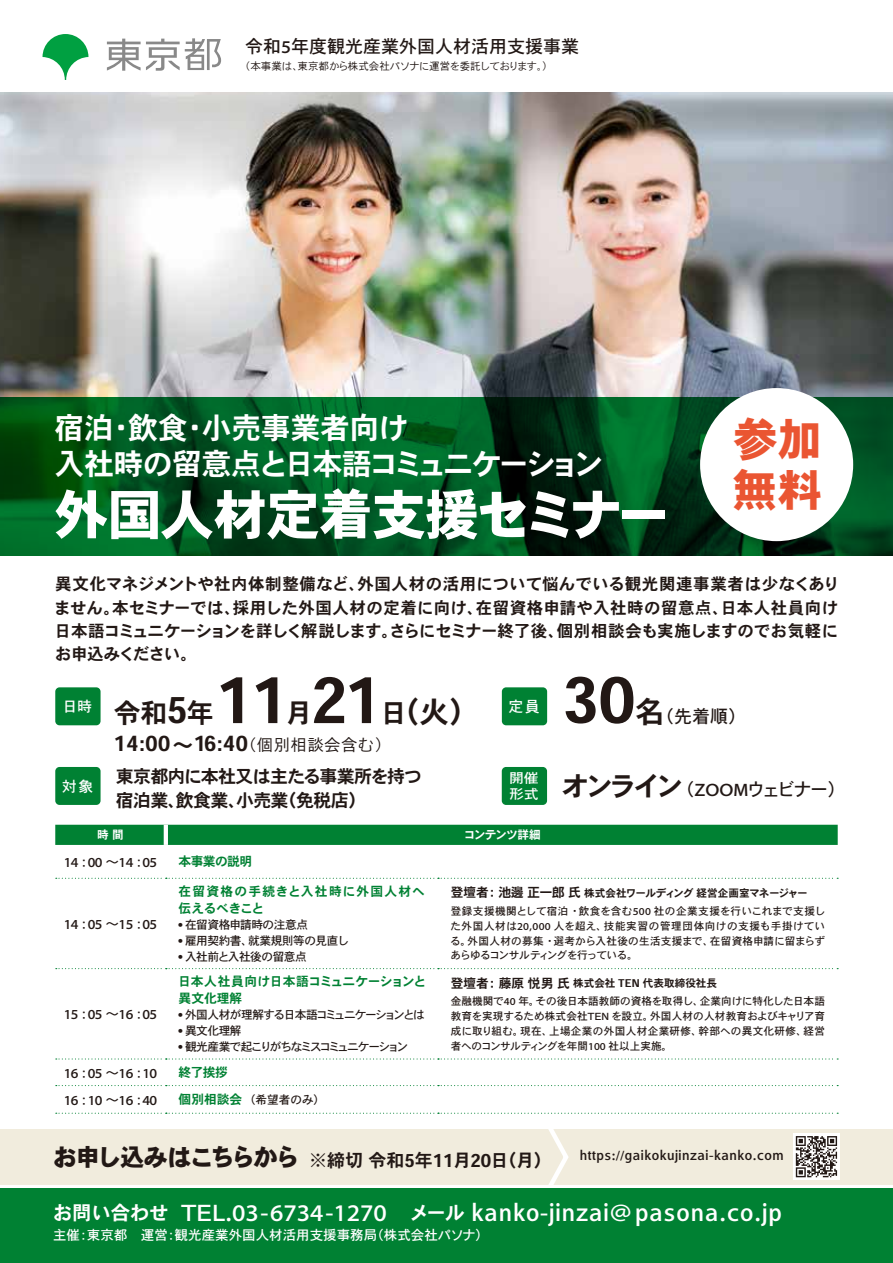
<style>
.page{position:relative;width:893px;height:1263px;background:#fff}
.page>*{position:absolute;margin:0;border:0;box-sizing:border-box;transform-origin:0 0}
.t1{font:63px "Heisei Kaku Go Std W7";color:#221815}
.t2{font:54px "Heisei Kaku Go Std W9";letter-spacing:-.02em;color:#fff}
.t3{font:44.85px/51.3px "Heisei Kaku Go Std W9";color:#ea5532}
.t4{font:30px/36px "Heisei Kaku Go Std W7";letter-spacing:-.025em;color:#fff}
.t5{font:30px "Heisei Kaku Go Std W7";color:#221815}
.t6{font:27px "Heisei Kaku Go Std W7";color:#221815}
.t7{font:24px "Heisei Kaku Go Std W5";letter-spacing:.04em;color:#fff}
.t8{font:21px "Heisei Kaku Go Std W7";letter-spacing:.02em;color:#221815}
.t9{font:18px/24px "Heisei Kaku Go Std W7";letter-spacing:-.04em;color:#221815}
.t10{font:18px "Heisei Kaku Go Std W5";color:#221815}
.t11{font:18px "Heisei Kaku Go Std W7";color:#221815}
.t12{font:18px "Heisei Kaku Go Std W5";letter-spacing:-.07em;color:#221815}
.t13{font:16.5px/23.2px "Heisei Kaku Go Std W7";letter-spacing:-.02em;color:#221815;text-align:justify}
.t14{font:15px "Heisei Kaku Go Std W5";color:#fff}
.t15{font:13.8px "Heisei Kaku Go Std W5 90 pv RKSJ H";letter-spacing:-.04em;color:#221815}
.t16{font:13.5px "Heisei Kaku Go Std W5";color:#fff}
.t17{font:13.5px "Heisei Kaku Go Std W5";letter-spacing:.04em;color:#221815}
.t18{font:13.5px/16.5px "Heisei Kaku Go Std W5";color:#fff;scale:1.11 1}
.t19{font:12.75px/17px "Heisei Kaku Go Std W7 90 pv RKSJ H";color:#008133}
.t20{font:12.75px/17px "Heisei Kaku Go Std W7 90 pv RKSJ H";letter-spacing:.09em;color:#008133}
.t21{font:11.7px "Heisei Kaku Go Std W5 90 pv RKSJ H";letter-spacing:-.04em;color:#221815}
.t22{font:11.7px "Heisei Kaku Go Std W5 90 pv RKSJ H";letter-spacing:-.105em;color:#221815}
.t23{font:11.7px "Heisei Kaku Go Std W5 90 pv RKSJ H";letter-spacing:-.14em;color:#221815}
.t24{font:11.7px "Heisei Kaku Go Std W7 90 pv RKSJ H";letter-spacing:-.065em;color:#fff}
.t25{font:10.65px/14.9px "Heisei Kaku Go Std W5 90 pv RKSJ H";color:#221815;text-align:justify}
.t26{font:10.65px "Heisei Kaku Go Std W7 90 pv RKSJ H";letter-spacing:-.055em;color:#221815}
.t27{font:10.65px "Heisei Kaku Go Std W7 90 pv RKSJ H";color:#221815}
.t28{font:10.5px "Heisei Kaku Go Std W3";letter-spacing:-.025em;color:#221815}
.s1{font-size:36px}
.s2{font-size:27px}
.s3{font-family:"Heisei Kaku Go Std W3";font-size:16.5px}
.s4{font-family:"Heisei Kaku Go Std W7";font-size:63px}
.s5{font-family:"Heisei Kaku Go Std W7";font-size:30px}
.s6{font-family:"Heisei Kaku Go Std W7";font-size:27px}
.s7{font-family:"Heisei Kaku Go Std W7 90 pv RKSJ H";font-size:12.75px;color:#008133}
.s8{font-size:12.75px}
.s9{font-family:"UD Shin Go NT Pr 6 N De Bold 90 pv RKSJ H";font-size:12.3px}
.s10{font-family:"Heisei Kaku Go Std W9";font-size:24px}
.s11{font-family:"Heisei Kaku Go Std W7";font-size:19.5px}
</style>
<div class="page">
<img style="left:0;top:93px;width:893px;height:303px">
<svg style="left:0;top:396px;width:893px;height:159px;background:#015020"></svg>
<svg style="left:43px;top:34px;width:45px;height:46px"></svg>
<svg style="left:107px;top:38px;width:114px;height:33px"></svg>
<div style="left:700px;top:388px;width:153px;height:153px;background:#fff;border-radius:50%"></div>
<div style="left:55px;top:687px;width:46px;height:38px;background:#008133;border-radius:4px"></div>
<div style="left:55px;top:767px;width:46px;height:38px;background:#008133;border-radius:4px"></div>
<div style="left:502px;top:767px;width:45px;height:38px;background:#008133;border-radius:4px"></div>
<div style="left:502px;top:687px;width:45px;height:38px;background:#008133;border-radius:4px"></div>
<div style="left:0;top:1188px;width:893px;height:75px;background:#008133"></div>
<div style="left:0;top:1129px;width:893px;height:55px;background:#f1ecdd"></div>
<svg style="left:548px;top:1129px;width:21px;height:55px"></svg>
<div style="left:55px;top:825px;width:783px;height:20px;background:#008133"></div>
<svg style="left:56px;top:878px;width:782px;height:1px"></svg>
<svg style="left:56px;top:968px;width:782px;height:1px"></svg>
<svg style="left:56px;top:1058px;width:782px;height:1px"></svg>
<svg style="left:56px;top:1085px;width:782px;height:1px"></svg>
<svg style="left:56px;top:1113px;width:782px;height:1px"></svg>
<hr style="left:164px;top:825px;width:4px;height:20px;background:#fff">
<svg style="left:793px;top:1133px;width:47px;height:47px"></svg>
<svg style="left:796px;top:1136px;width:41px;height:41px;background:#8b8584"></svg>
<h3 class="t10" style="left:245px;top:36px;width:336px">令和5年度観光産業外国人材活用支援事業</h3>
<p class="t28" style="left:240px;top:59px;width:314px">（本事業は、東京都から株式会社パソナに運営を委託しております。）</p>
<h3 class="t4" style="left:54px;top:410px;width:550px">宿泊・飲食・小売事業者向け<br>入社時の留意点と日本語コミュニケーション</h3>
<h2 class="t2" style="left:54px;top:481px;width:618px">外国人材定着支援セミナー</h2>
<h3 class="t13" style="left:54px;top:573px;width:787px">異文化マネジメントや社内体制整備など、外国人材の活用について悩んでいる観光関連事業者は少なくありません。本セミナーでは、採用した外国人材の定着に向け、在留資格申請や入社時の留意点、日本人社員向け日本語コミュニケーションを詳しく解説します。さらにセミナー終了後、個別相談会も実施しますのでお気軽にお申込みください。</h3>
<h3 class="t3" style="left:733px;top:414px;width:91px">参加無料</h3>
<h1 class="t1" style="left:216px;top:662px;width:167px">11 21</h1>
<h3 class="t6" style="left:114px;top:697px;width:102px">令和<span class="s1">5</span>年</h3>
<h3 class="t6" style="left:286px;top:697px;width:28px">月</h3>
<h3 class="t5" style="left:380px;top:694px;width:100px"><span class="s2">日</span>（火）</h3>
<h3 class="t8" style="left:114px;top:730px;width:279px">14:00～16:40<span class="s3">（個別相談会含む）</span></h3>
<h3 class="t9" style="left:116px;top:765px;width:308px">東京都内に本社又は主たる事業所を持つ宿泊業、飲食業、小売業（免税店）</h3>
<h3 class="t14" style="left:508px;top:698px;width:33px">定員</h3>
<h3 class="t14" style="left:63px;top:698px;width:31px">日時</h3>
<h3 class="t14" style="left:62px;top:777px;width:33px">対象</h3>
<p class="t18" style="left:509px;top:770px;width:28px">開催形式</p>
<p class="t24" style="left:97px;top:828px;width:28px">時 間</p>
<p class="t24" style="left:464px;top:828px;width:78px">コンテンツ詳細</p>
<p class="t15" style="left:64px;top:853px;width:95px">14：00 ～14：05</p>
<p class="t19" style="left:179px;top:854px;width:75px">本事業の説明</p>
<h3 class="t10" style="left:562px;top:705px;width:185px"><span class="s4">30</span><span class="s5">名</span>（先着順）</h3>
<h3 class="t12" style="left:562px;top:779px;width:285px"><span class="s6">オンライン</span>（ZOOMウェビナー）</h3>
<p class="t15" style="left:64px;top:915px;width:95px">14：05 ～15：05</p>
<p class="t15" style="left:64px;top:1006px;width:95px">15：05 ～16：05</p>
<p class="t20" style="left:179px;top:883px;width:248px">在留資格の手続きと入社時に外国人材へ伝えるべきこと</p>
<p class="t21" style="left:179px;top:917px;width:131px">• 在留資格申請時の注意点</p>
<p class="t21" style="left:179px;top:933px;width:172px">• 雇用契約書、就業規則等の見直し</p>
<p class="t21" style="left:179px;top:949px;width:130px">• 入社前と入社後の留意点</p>
<p class="t19" style="left:178px;top:973px;width:250px">日本人社員向け日本語コミュニケーションと異文化理解</p>
<p class="t22" style="left:179px;top:1008px;width:248px">• 外国人材が理解する日本語コミュニケーションとは</p>
<p class="t21" style="left:179px;top:1024px;width:65px">• 異文化理解</p>
<p class="t23" style="left:179px;top:1040px;width:231px">• 観光産業で起こりがちなミスコミュニケーション</p>
<p class="t15" style="left:64px;top:1064px;width:95px">16：05 ～16：10</p>
<p class="t19" style="left:179px;top:1064px;width:51px">終了挨拶</p>
<p class="t15" style="left:64px;top:1091px;width:95px">16：10 ～16：40</p>
<p class="t21" style="left:179px;top:1092px;width:148px"><span class="s7">個別相談会</span>（希望者のみ）</p>
<p class="t26" style="left:451px;top:886px;width:358px"><span class="s8">登壇者：</span><span class="s9">池邊 正一郎</span> <span class="s8">氏</span> 株式会社ワールディング 経営企画室マネージャー</p>
<p class="t25" style="left:450px;top:903px;width:377px">登録支援機関として宿泊・飲食を含む500 社の企業支援を行いこれまで支援した外国人材は20,000 人を超え、技能実習の管理団体向けの支援も手掛けている。外国人材の募集・選考から入社後の生活支援まで、在留資格申請に留まらずあらゆるコンサルティングを行っている。</p>
<p class="t27" style="left:451px;top:977px;width:268px"><span class="s8">登壇者：藤原 悦男 氏</span> 株式会社 TEN 代表取締役社長</p>
<p class="t25" style="left:451px;top:994px;width:376px">金融機関で40 年。その後日本語教師の資格を取得し、企業向けに特化した日本語教育を実現するため株式会社TEN を設立。外国人材の人材教育およびキャリア育成に取り組む。現在、上場企業の外国人材企業研修、幹部への異文化研修、経営者へのコンサルティングを年間100 社以上実施。</p>
<h3 class="t11" style="left:53px;top:1149px;width:500px"><span class="s10">お申し込みはこちらから</span> ※締切 令和5年11月20日（月）</h3>
<p class="t17" style="left:580px;top:1147px;width:205px">https://gaikokujinzai-kanko.com</p>
<h3 class="t7" style="left:53px;top:1197px;width:730px"><span class="s11">お問い合わせ</span> TEL.03-6734-1270　<span class="s11">メール</span> kanko-jinzai@pasona.co.jp</h3>
<p class="t16" style="left:53px;top:1227px;width:437px">主催：東京都　運営：観光産業外国人材活用支援事務局（株式会社パソナ）</p>
</div>
